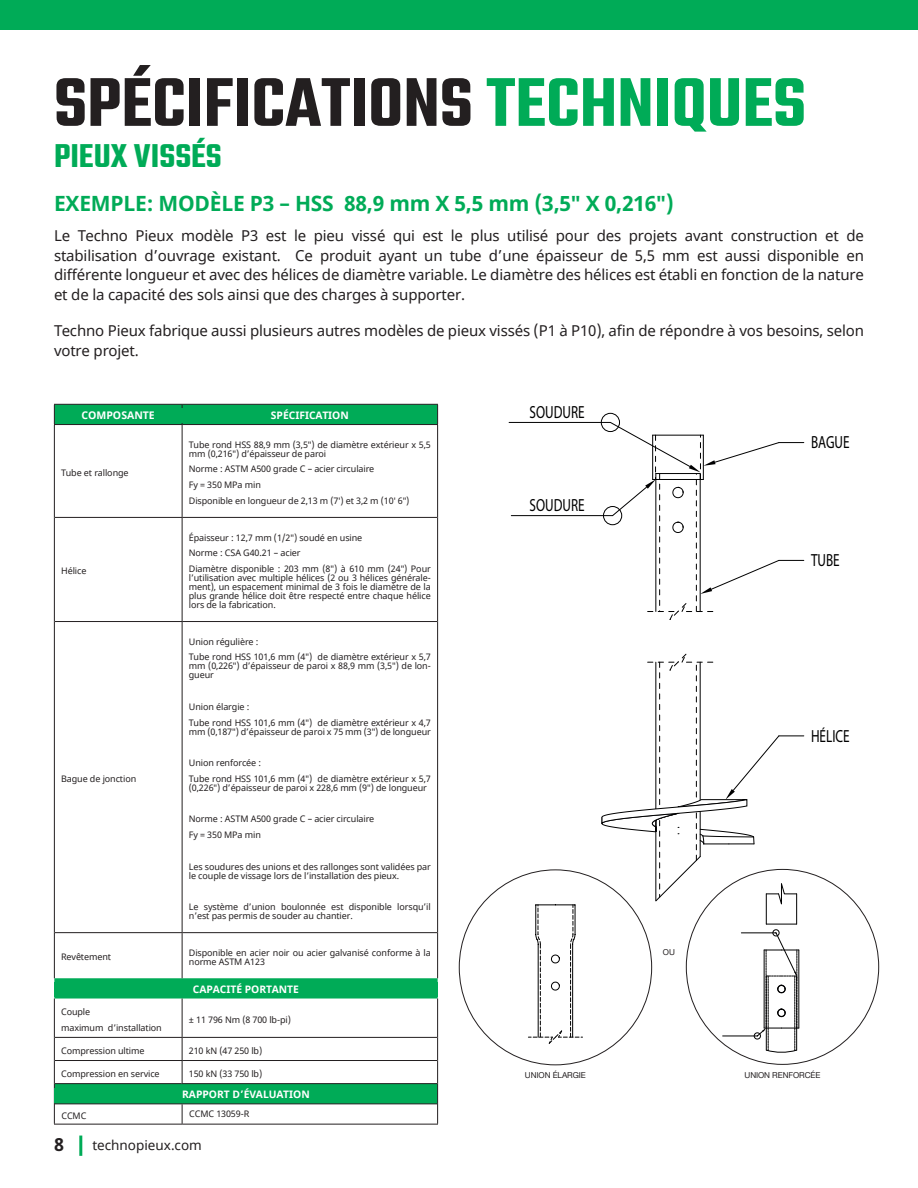
<style>
.page{position:relative;width:918px;height:1188px;background:#fff}
.page>*{position:absolute;margin:0;border:0;box-sizing:border-box;transform-origin:0 0}
.t1{font:600 75px "Teko";color:#231f20}
.t2{font:600 36px "Teko";color:#00ab57}
.t3{font:700 21px "Noto Sans";letter-spacing:-.01em;color:#00ab57}
.t4{font:700 18px "Noto Sans";color:#231f20}
.t5{font:17.55px "Myriad Pro";color:#000001;scale:.75 1}
.t6{font:15px/19.5px "Noto Sans";letter-spacing:-.01em;color:#231f20;text-align:justify}
.t7{font:13.5px "Noto Sans";color:#231f20}
.t8{font:700 10.5px "Noto Sans";color:#fff}
.t9{font:700 10.35px "Noto Sans";color:#fff}
.t10{font:9px/15.8px "Noto Sans";letter-spacing:-.01em;color:#231f20}
.t11{font:8.1px "Helvetica Neue";letter-spacing:-.01em;color:#231f20}
.s1{color:#00ab57}
</style>
<div class="page">
<div style="left:0;top:0;width:918px;height:30px;background:#00ab57"></div>
<hr style="left:79px;top:1136px;width:3px;height:20px;background:#00ab57">
<div style="left:603px;top:506px;width:19px;height:19px;border:1px solid #000001;border-radius:50%"></div>
<hr style="left:511px;top:515px;width:102px;height:1px;background:#000001">
<div style="left:601px;top:413px;width:19px;height:19px;border:1px solid #000001;border-radius:50%"></div>
<hr style="left:509px;top:422px;width:101px;height:1px;background:#000001">
<svg style="left:610px;top:422px;width:194px;height:198px"></svg>
<svg style="left:528px;top:905px;width:55px;height:139px"></svg>
<svg style="left:602px;top:654px;width:213px;height:411px"></svg>
<svg style="left:54px;top:405px;width:384px;height:698px"></svg>
<hr style="left:54px;top:404px;width:128px;height:1px;background:#231f20">
<svg style="left:54px;top:405px;width:1px;height:19px"></svg>
<hr style="left:182px;top:404px;width:256px;height:1px;background:#231f20">
<svg style="left:437px;top:405px;width:1px;height:19px"></svg>
<hr style="left:54px;top:425px;width:1px;height:92px;background:#231f20">
<hr style="left:437px;top:425px;width:1px;height:92px;background:#231f20">
<hr style="left:54px;top:517px;width:1px;height:105px;background:#231f20">
<hr style="left:437px;top:517px;width:1px;height:105px;background:#231f20">
<hr style="left:54px;top:622px;width:1px;height:311px;background:#231f20">
<hr style="left:437px;top:622px;width:1px;height:311px;background:#231f20">
<hr style="left:54px;top:933px;width:1px;height:45px;background:#231f20">
<hr style="left:437px;top:933px;width:1px;height:45px;background:#231f20">
<hr style="left:54px;top:999px;width:1px;height:38px;background:#231f20">
<hr style="left:437px;top:999px;width:1px;height:38px;background:#231f20">
<svg style="left:54px;top:1037px;width:1px;height:87px"></svg>
<svg style="left:437px;top:1037px;width:1px;height:87px"></svg>
<hr style="left:182px;top:1124px;width:256px;height:1px;background:#231f20">
<svg style="left:182px;top:405px;width:1px;height:19px"></svg>
<hr style="left:182px;top:425px;width:1px;height:92px;background:#231f20">
<hr style="left:55px;top:517px;width:127px;height:1px;background:#231f20">
<hr style="left:182px;top:517px;width:255px;height:1px;background:#231f20">
<hr style="left:182px;top:518px;width:1px;height:103px;background:#231f20">
<hr style="left:55px;top:621px;width:127px;height:1px;background:#231f20">
<hr style="left:182px;top:621px;width:255px;height:1px;background:#231f20">
<hr style="left:182px;top:622px;width:1px;height:310px;background:#231f20">
<hr style="left:55px;top:932px;width:127px;height:1px;background:#231f20">
<hr style="left:182px;top:932px;width:255px;height:1px;background:#231f20">
<hr style="left:182px;top:933px;width:1px;height:45px;background:#231f20">
<hr style="left:182px;top:999px;width:1px;height:38px;background:#231f20">
<hr style="left:55px;top:1037px;width:127px;height:1px;background:#231f20">
<hr style="left:182px;top:1037px;width:255px;height:1px;background:#231f20">
<hr style="left:55px;top:1060px;width:127px;height:1px;background:#231f20">
<hr style="left:182px;top:1060px;width:255px;height:1px;background:#231f20">
<svg style="left:182px;top:1038px;width:1px;height:45px"></svg>
<hr style="left:182px;top:1083px;width:255px;height:1px;background:#231f20">
<hr style="left:55px;top:1103px;width:127px;height:1px;background:#231f20">
<hr style="left:182px;top:1103px;width:255px;height:1px;background:#231f20">
<svg style="left:182px;top:1104px;width:1px;height:20px"></svg>
<hr style="left:55px;top:1083px;width:127px;height:1px;background:#231f20">
<hr style="left:54px;top:1124px;width:128px;height:1px;background:#231f20">
<hr style="left:54px;top:424px;width:128px;height:1px;background:#231f20">
<hr style="left:182px;top:424px;width:256px;height:1px;background:#231f20">
<div style="left:55px;top:409px;width:127px;height:14px;background:#00ab57"></div>
<div style="left:183px;top:409px;width:254px;height:14px;background:#00ab57"></div>
<div style="left:54px;top:983px;width:384px;height:14px;background:#00ab57"></div>
<div style="left:55px;top:1088px;width:382px;height:14px;background:#00ab57"></div>
<h1 class="t1" style="left:54px;top:57px;width:754px">SPÉCIFICATIONS <span class="s1">TECHNIQUES</span></h1>
<h2 class="t2" style="left:54px;top:134px;width:169px">PIEUX VISSÉS</h2>
<h3 class="t3" style="left:54px;top:189px;width:622px">EXEMPLE: MODÈLE P3 – HSS 88,9 mm X 5,5 mm (3,5″ X 0,216″)</h3>
<p class="t6" style="left:54px;top:227px;width:812px">Le Techno Pieux modèle P3 est le pieu vissé qui est le plus utilisé pour des projets avant construction et de stabilisation d’ouvrage existant. Ce produit ayant un tube d’une épaisseur de 5,5 mm est aussi disponible en différente longueur et avec des hélices de diamètre variable. Le diamètre des hélices est établi en fonction de la nature et de la capacité des sols ainsi que des charges à supporter.</p>
<h3 class="t6" style="left:54px;top:321px;width:811px">Techno Pieux fabrique aussi plusieurs autres modèles de pieux vissés (P1 à P10), afin de répondre à vos besoins, selon votre projet.</h3>
<p class="t8" style="left:82px;top:408px;width:75px">COMPOSANTE</p>
<p class="t9" style="left:271px;top:408px;width:79px">SPÉCIFICATION</p>
<p class="t10" style="left:61px;top:465px;width:69px">Tube et rallonge</p>
<p class="t10" style="left:61px;top:563px;width:27px">Hélice</p>
<p class="t10" style="left:61px;top:771px;width:77px">Bague de jonction</p>
<p class="t10" style="left:189px;top:440px;width:244px;line-height:9px">Tube rond HSS 88,9 mm (3,5″) de diamètre extérieur x 5,5 mm (0,216″) d’épaisseur de paroi</p>
<p class="t10" style="left:189px;top:462px;width:222px">Norme : ASTM A500 grade C – acier circulaire<br>Fy = 350 MPa min<br>Disponible en longueur de 2,13 m (7′) et 3,2 m (10′ 6″)</p>
<p class="t10" style="left:189px;top:530px;width:244px">Épaisseur : 12,7 mm (1/2″) soudé en usine<br>Norme : CSA G40.21 – acier<br>Diamètre disponible : 203 mm (8″) à 610 mm (24″) Pour</p>
<p class="t10" style="left:189px;top:574px;width:244px;line-height:9px;text-align:justify">l’utilisation avec multiple hélices (2 ou 3 hélices générale&shy;ment), un espacement minimal de 3 fois le diamètre de la plus grande hélice doit être respecté entre chaque hélice lors de la fabrication.</p>
<p class="t10" style="left:189px;top:634px;width:243px">Union régulière :<br>Tube rond HSS 101,6 mm (4″) de diamètre extérieur x 5,7</p>
<p class="t10" style="left:189px;top:662px;width:244px;line-height:9px">mm (0,226″) d’épaisseur de paroi x 88,9 mm (3,5″) de lon&shy;gueur</p>
<p class="t10" style="left:189px;top:699px;width:243px">Union élargie :<br>Tube rond HSS 101,6 mm (4″) de diamètre extérieur x 4,7</p>
<p class="t10" style="left:189px;top:724px;width:244px">mm (0,187″) d’épaisseur de paroi x 75 mm (3″) de longueur</p>
<p class="t10" style="left:189px;top:755px;width:243px">Union renforcée :<br>Tube rond HSS 101,6 mm (4″) de diamètre extérieur x 5,7</p>
<p class="t10" style="left:189px;top:780px;width:240px">(0,226″) d’épaisseur de paroi x 228,6 mm (9″) de longueur</p>
<p class="t10" style="left:189px;top:812px;width:187px">Norme : ASTM A500 grade C – acier circulaire<br>Fy = 350 MPa min</p>
<p class="t10" style="left:189px;top:862px;width:243px;line-height:9px">Les soudures des unions et des rallonges sont validées par le couple de vissage lors de l’installation des pieux.</p>
<p class="t10" style="left:189px;top:903px;width:244px;line-height:9px">Le système d’union boulonnée est disponible lorsqu’il n’est pas permis de souder au chantier.</p>
<p class="t10" style="left:61px;top:949px;width:52px">Revêtement</p>
<p class="t10" style="left:189px;top:948px;width:243px;line-height:9px">Disponible en acier noir ou acier galvanisé conforme à la norme ASTM A123</p>
<p class="t9" style="left:193px;top:982px;width:108px">CAPACITÉ PORTANTE</p>
<p class="t10" style="left:61px;top:1004px;width:102px">Couple<br>maximum d’installation</p>
<p class="t10" style="left:189px;top:1012px;width:104px">± 11 796 Nm (8 700 lb-pi)</p>
<p class="t10" style="left:61px;top:1043px;width:85px">Compression ultime</p>
<p class="t10" style="left:189px;top:1043px;width:75px">210 kN (47 250 lb)</p>
<p class="t10" style="left:61px;top:1066px;width:100px">Compression en service</p>
<p class="t10" style="left:189px;top:1066px;width:75px">150 kN (33 750 lb)</p>
<p class="t9" style="left:182px;top:1087px;width:129px">RAPPORT D’ÉVALUATION</p>
<p class="t10" style="left:62px;top:1108px;width:26px">CCMC</p>
<p class="t10" style="left:189px;top:1107px;width:61px">CCMC 13059-R</p>
<h3 class="t4" style="left:54px;top:1132px;width:11px">8</h3>
<h3 class="t7" style="left:92px;top:1136px;width:111px">technopieux.com</h3>
<h3 class="t5" style="left:530px;top:401px;width:75px">SOUDURE</h3>
<h3 class="t5" style="left:530px;top:494px;width:75px">SOUDURE</h3>
<p class="t11" style="left:663px;top:946px;width:14px">OU</p>
<h3 class="t5" style="left:811px;top:432px;width:53px">BAGUE</h3>
<h3 class="t5" style="left:811px;top:549px;width:40px">TUBE</h3>
<h3 class="t5" style="left:811px;top:725px;width:53px">HÉLICE</h3>
<p class="t11" style="left:525px;top:1070px;width:62px">UNION ÉLARGIE</p>
<p class="t11" style="left:745px;top:1070px;width:77px">UNION RENFORCÉE</p>
</div>
